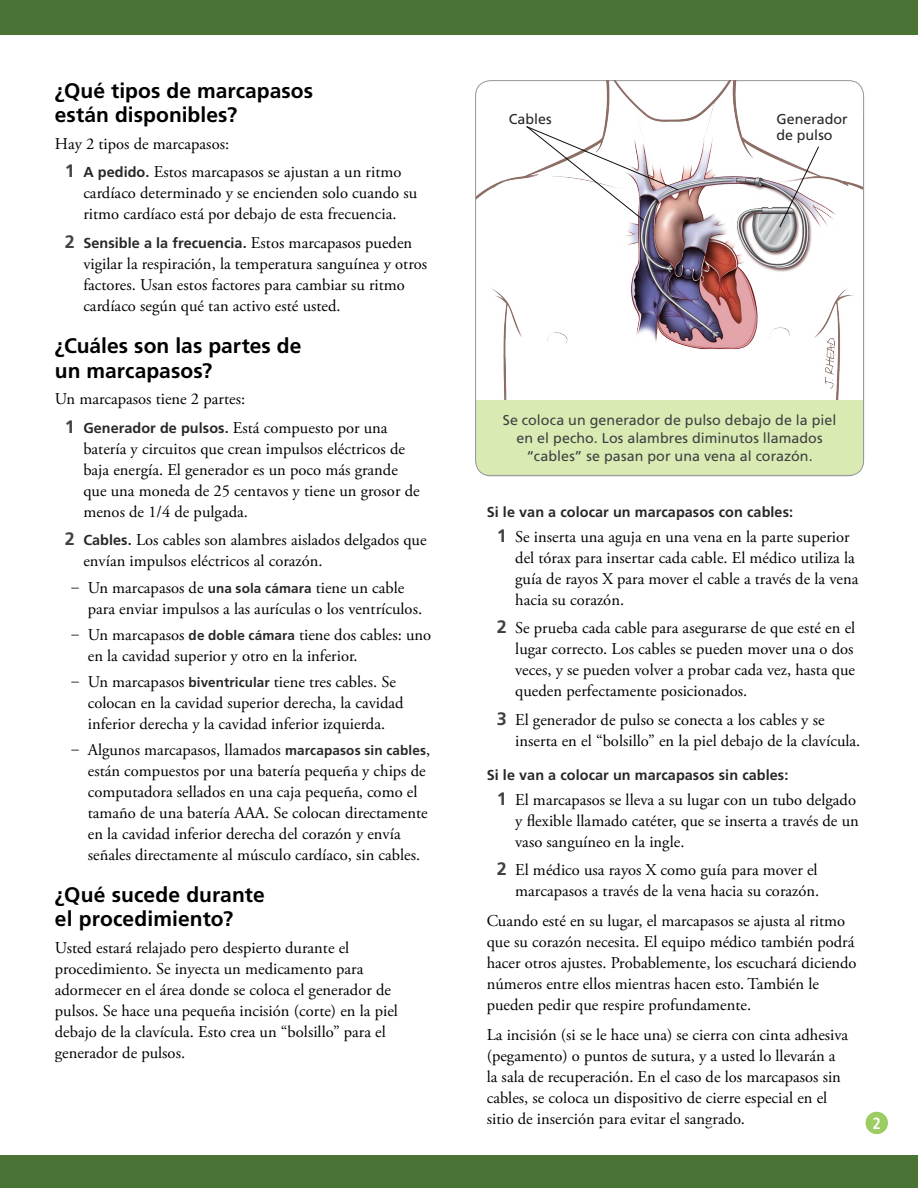
<style>
.page{position:relative;width:918px;height:1188px;background:#fff}
.page>*{position:absolute;margin:0;border:0;box-sizing:border-box;transform-origin:0 0}
.Level_1__h2{font:700 21px/24.8px "Frutiger LT Std";letter-spacing:.005em;color:#000}
.Main_tight_1{font:16.5px/21px "Adobe Garamond Pro";color:#000}
.t1{font:700 condensed 16.2px "Frutiger LT Std";color:#fff}
.Level_2__h3{font:700 14.4px "Frutiger LT Std";letter-spacing:.005em;color:#292829}
.sentence_case_-_cntr{font:14.25px/18px "Frutiger LT Std";letter-spacing:.005em;color:#414042;text-align:center}
.Illustration_labels{font:14.25px/16.5px "Frutiger LT Std";letter-spacing:.005em;color:#292829}
.s1{font-family:"Frutiger LT Std";font-weight:700;font-size:18px;color:#414042}
.s2{font-family:"Frutiger LT Std";font-weight:700;font-size:14.4px;color:#292829}
.s3{font-size:18px;color:#414042}
.s4{font-family:"Adobe Garamond Pro";font-weight:400;font-size:16.5px;color:#000}
.s5{font-size:15px}
.s6{font-family:"Frutiger LT Std";font-weight:700;font-size:13.5px;color:#292829}
</style>
<div class="page">
<div style="left:0;top:0;width:918px;height:35px;background:#497235"></div>
<div style="left:0;top:1156px;width:918px;height:32px;background:#497235"></div>
<div style="left:866px;top:1112px;width:22px;height:22px;background:#9bcd63;border-radius:50%"></div>
<div style="left:476px;top:401px;width:388px;height:74px;background:#d9ebb3"></div>
<hr style="left:863px;top:401px;width:1px;height:74px;background:#939598">
<hr style="left:476px;top:475px;width:388px;height:1px;background:#939598">
<img style="left:476px;top:80px;width:387px;height:320px">
<div style="left:776px;top:113px;width:74px;height:33px;background:#fff"></div>
<div style="left:509px;top:113px;width:51px;height:17px;background:#fff"></div>
<svg style="left:779px;top:146px;width:41px;height:82px"></svg>
<svg style="left:526px;top:126px;width:153px;height:95px"></svg>
<p class="Level_1__h2" style="left:55px;top:78px;width:260px">¿Qué tipos de marcapasos están disponibles?</p>
<p class="Main_tight_1" style="left:55px;top:133px;width:176px">Hay 2 tipos de marcapasos:</p>
<p class="Main_tight_1" style="left:83px;top:162px;width:335px;text-indent:-18px"><span class="s1">1</span> <span class="s2">A pedido.</span> Estos marcapasos se ajustan a un ritmo cardíaco determinado y se encienden solo cuando su ritmo cardíaco está por debajo de esta frecuencia.</p>
<p class="Level_2__h3" style="left:65px;top:234px;width:349px"><span class="s3">2</span> Sensible a la frecuencia. <span class="s4">Estos marcapasos pueden</span></p>
<p class="Main_tight_1" style="left:83px;top:253px;width:345px">vigilar la respiración, la temperatura sanguínea y otros factores. Usan estos factores para cambiar su ritmo cardíaco según qué tan activo esté usted.</p>
<p class="Level_1__h2" style="left:55px;top:334px;width:248px">¿Cuáles son las partes de un marcapasos?</p>
<p class="Main_tight_1" style="left:55px;top:389px;width:192px">Un marcapasos tiene 2 partes:</p>
<p class="Main_tight_1" style="left:83px;top:418px;width:338px;text-indent:-18px"><span class="s1">1</span> <span class="s2">Generador de pulsos.</span> Está compuesto por una batería y circuitos que crean impulsos eléctricos de baja energía. El generador es un poco más grande que una moneda de 25 centavos y tiene un grosor de menos de 1/4 de pulgada.</p>
<p class="Main_tight_1" style="left:83px;top:530px;width:345px;text-indent:-18px"><span class="s1">2</span> <span class="s2">Cables.</span> Los cables son alambres aislados delgados que envían impulsos eléctricos al corazón.</p>
<p class="Main_tight_1" style="left:88px;top:578px;width:336px;text-indent:-16px"><span class="s5">–</span> Un marcapasos de <span class="s6">una sola cámara</span> tiene un cable para enviar impulsos a las aurículas o los ventrículos.</p>
<p class="Main_tight_1" style="left:88px;top:625px;width:345px;text-indent:-16px"><span class="s5">–</span> Un marcapasos <span class="s6">de doble cámara</span> tiene dos cables: uno en la cavidad superior y otro en la inferior.</p>
<p class="Main_tight_1" style="left:88px;top:672px;width:317px;text-indent:-16px"><span class="s5">–</span> Un marcapasos <span class="s6">biventricular</span> tiene tres cables. Se colocan en la cavidad superior derecha, la cavidad inferior derecha y la cavidad inferior izquierda.</p>
<p class="Main_tight_1" style="left:88px;top:740px;width:344px;text-indent:-16px"><span class="s5">–</span> Algunos marcapasos, llamados <span class="s6">marcapasos sin cables</span>, están compuestos por una batería pequeña y chips de computadora sellados en una caja pequeña, como el tamaño de una batería AAA. Se colocan directamente en la cavidad inferior derecha del corazón y envía señales directamente al músculo cardíaco, sin cables.</p>
<p class="Level_1__h2" style="left:55px;top:882px;width:211px">¿Qué sucede durante el procedimiento?</p>
<p class="Main_tight_1" style="left:55px;top:937px;width:345px">Usted estará relajado pero despierto durante el procedimiento. Se inyecta un medicamento para adormecer en el área donde se coloca el generador de pulsos. Se hace una pequeña incisión (corte) en la piel debajo de la clavícula. Esto crea un “bolsillo” para el generador de pulsos.</p>
<p class="Illustration_labels" style="left:509px;top:111px;width:45px">Cables</p>
<p class="Illustration_labels" style="left:776px;top:111px;width:73px">Generador de pulso</p>
<p class="sentence_case_-_cntr" style="left:503px;top:411px;width:335px">Se coloca un generador de pulso debajo de la piel en el pecho. Los alambres diminutos llamados “cables” se pasan por una vena al corazón.</p>
<p class="Level_2__h3" style="left:487px;top:503px;width:308px">Si le van a colocar un marcapasos con cables:</p>
<p class="Main_tight_1" style="left:515px;top:526px;width:345px;text-indent:-18px"><span class="s1">1</span> Se inserta una aguja en una vena en la parte superior del tórax para insertar cada cable. El médico utiliza la guía de rayos X para mover el cable a través de la vena hacia su corazón.</p>
<p class="Main_tight_1" style="left:515px;top:618px;width:342px;text-align:justify;text-indent:-18px"><span class="s1">2</span> Se prueba cada cable para asegurarse de que esté en el lugar correcto. Los cables se pueden mover una o dos veces, y se pueden volver a probar cada vez, hasta que queden perfectamente posicionados.</p>
<p class="Main_tight_1" style="left:515px;top:709px;width:347px;text-indent:-18px"><span class="s1">3</span> El generador de pulso se conecta a los cables y se inserta en el “bolsillo” en la piel debajo de la clavícula.</p>
<p class="Level_2__h3" style="left:487px;top:767px;width:303px">Si le van a colocar un marcapasos sin cables:</p>
<p class="Main_tight_1" style="left:515px;top:790px;width:345px;text-indent:-18px"><span class="s1">1</span> El marcapasos se lleva a su lugar con un tubo delgado y flexible llamado catéter, que se inserta a través de un vaso sanguíneo en la ingle.</p>
<p class="Main_tight_1" style="left:497px;top:860px;width:324px;text-align:right"><span class="s1">2</span> El médico usa rayos X como guía para mover el marcapasos a través de la vena hacia su corazón.</p>
<p class="Main_tight_1" style="left:487px;top:911px;width:371px">Cuando esté en su lugar, el marcapasos se ajusta al ritmo que su corazón necesita. El equipo médico también podrá hacer otros ajustes. Probablemente, los escuchará diciendo números entre ellos mientras hacen esto. También le pueden pedir que respire profundamente.</p>
<p class="Main_tight_1" style="left:487px;top:1025px;width:363px">La incisión (si se le hace una) se cierra con cinta adhesiva (pegamento) o puntos de sutura, y a usted lo llevarán a la sala de recuperación. En el caso de los marcapasos sin cables, se coloca un dispositivo de cierre especial en el sitio de inserción para evitar el sangrado.</p>
<p class="t1" style="left:873px;top:1113px;width:10px">2</p>
</div>
